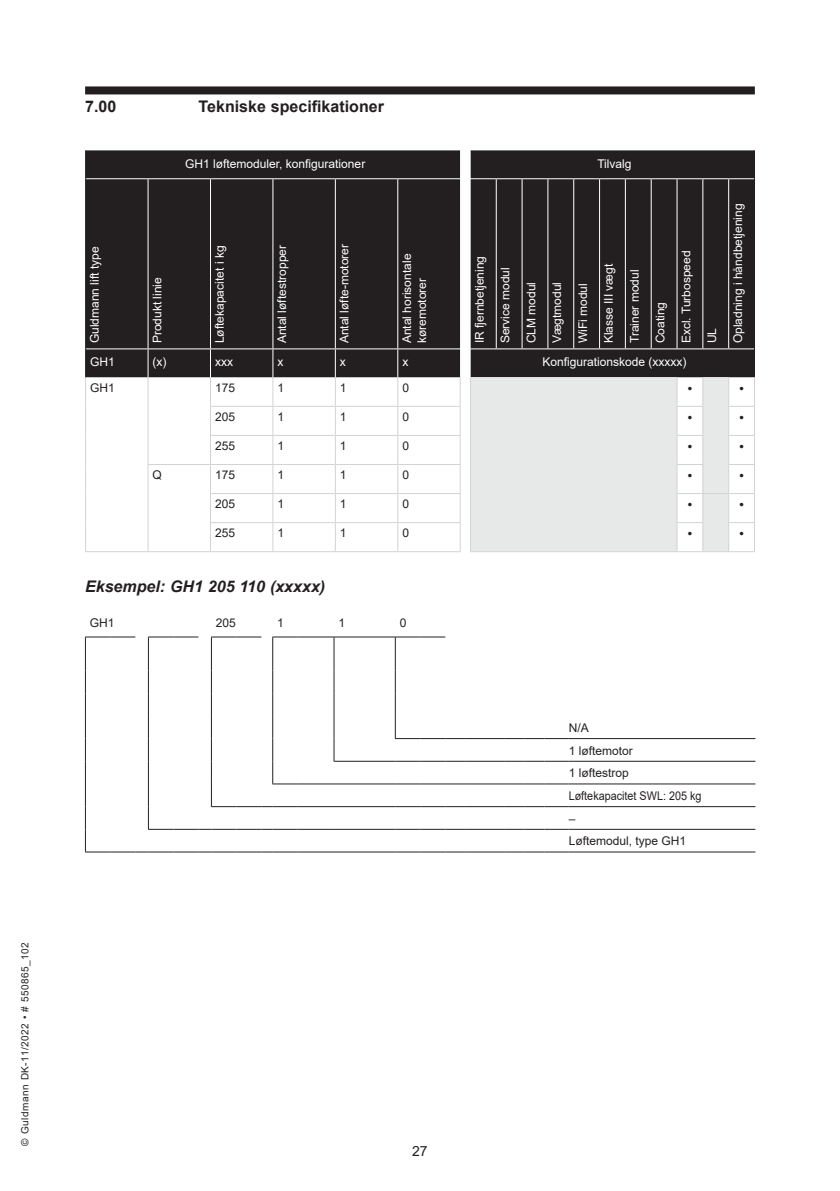
<style>
.page{position:relative;width:840px;height:1191px;background:#fff}
.page>*{position:absolute;margin:0;border:0;box-sizing:border-box;transform-origin:0 0}
.t1{font:700 16px "Arial";color:#231f20}
.t2{font:italic 700 16px "Arial";color:#231f20}
.t3{font:14px "Arial";color:#231f20}
.t4{font:12px/25.8px "Arial";color:#fff}
.t5{font:12px/22.6px "Arial";color:#231f20}
.t6{font:300 12px "Swiss 721 BT";color:#231f20}
.t7{font:10px "Arial";letter-spacing:.05em;color:#231f20}
</style>
<div class="page">
<div style="left:85px;top:86px;width:669px;height:8px;background:#231f20"></div>
<div style="left:86px;top:150px;width:373px;height:227px;background:#231f20"></div>
<hr style="left:147px;top:179px;width:1px;height:169px;background:#fff">
<hr style="left:210px;top:179px;width:1px;height:169px;background:#fff">
<hr style="left:272px;top:179px;width:1px;height:169px;background:#fff">
<hr style="left:334px;top:179px;width:1px;height:169px;background:#fff">
<hr style="left:397px;top:179px;width:1px;height:169px;background:#fff">
<svg style="left:147px;top:349px;width:1px;height:202px"></svg>
<svg style="left:210px;top:349px;width:1px;height:202px"></svg>
<svg style="left:272px;top:349px;width:1px;height:202px"></svg>
<svg style="left:334px;top:349px;width:1px;height:175px"></svg>
<svg style="left:397px;top:349px;width:1px;height:202px"></svg>
<svg style="left:85px;top:150px;width:1px;height:29px"></svg>
<hr style="left:85px;top:179px;width:1px;height:170px;background:#231f20">
<svg style="left:85px;top:349px;width:1px;height:202px"></svg>
<hr style="left:86px;top:178px;width:62px;height:1px;background:#fff">
<hr style="left:148px;top:178px;width:62px;height:1px;background:#fff">
<hr style="left:210px;top:178px;width:63px;height:1px;background:#fff">
<hr style="left:273px;top:178px;width:62px;height:1px;background:#fff">
<hr style="left:335px;top:178px;width:62px;height:1px;background:#fff">
<hr style="left:397px;top:178px;width:63px;height:1px;background:#fff">
<hr style="left:86px;top:348px;width:62px;height:1px;background:#fff">
<hr style="left:148px;top:348px;width:62px;height:1px;background:#fff">
<hr style="left:210px;top:348px;width:63px;height:1px;background:#fff">
<hr style="left:273px;top:348px;width:62px;height:1px;background:#fff">
<hr style="left:335px;top:348px;width:62px;height:1px;background:#fff">
<hr style="left:397px;top:348px;width:63px;height:1px;background:#fff">
<hr style="left:210px;top:406px;width:63px;height:1px;background:#d1d3d4">
<hr style="left:273px;top:406px;width:62px;height:1px;background:#d1d3d4">
<hr style="left:335px;top:406px;width:62px;height:1px;background:#d1d3d4">
<hr style="left:397px;top:406px;width:63px;height:1px;background:#d1d3d4">
<hr style="left:210px;top:435px;width:63px;height:1px;background:#d1d3d4">
<hr style="left:273px;top:435px;width:62px;height:1px;background:#d1d3d4">
<hr style="left:335px;top:435px;width:62px;height:1px;background:#d1d3d4">
<hr style="left:397px;top:435px;width:63px;height:1px;background:#d1d3d4">
<hr style="left:147px;top:464px;width:63px;height:1px;background:#d1d3d4">
<hr style="left:210px;top:464px;width:63px;height:1px;background:#d1d3d4">
<hr style="left:273px;top:464px;width:62px;height:1px;background:#d1d3d4">
<hr style="left:335px;top:464px;width:62px;height:1px;background:#d1d3d4">
<hr style="left:397px;top:464px;width:63px;height:1px;background:#d1d3d4">
<hr style="left:210px;top:493px;width:63px;height:1px;background:#d1d3d4">
<hr style="left:273px;top:493px;width:62px;height:1px;background:#d1d3d4">
<hr style="left:335px;top:493px;width:62px;height:1px;background:#d1d3d4">
<hr style="left:397px;top:493px;width:63px;height:1px;background:#d1d3d4">
<hr style="left:210px;top:522px;width:63px;height:1px;background:#d1d3d4">
<hr style="left:273px;top:522px;width:62px;height:1px;background:#d1d3d4">
<hr style="left:335px;top:522px;width:62px;height:1px;background:#d1d3d4">
<hr style="left:397px;top:522px;width:63px;height:1px;background:#d1d3d4">
<hr style="left:85px;top:551px;width:63px;height:1px;background:#d1d3d4">
<hr style="left:148px;top:551px;width:62px;height:1px;background:#d1d3d4">
<hr style="left:210px;top:551px;width:63px;height:1px;background:#d1d3d4">
<hr style="left:273px;top:551px;width:62px;height:1px;background:#d1d3d4">
<hr style="left:335px;top:551px;width:62px;height:1px;background:#d1d3d4">
<hr style="left:397px;top:551px;width:63px;height:1px;background:#d1d3d4">
<svg style="left:459px;top:150px;width:295px;height:402px;background:#828181"></svg>
<hr style="left:85px;top:637px;width:1px;height:33px;background:#231f20">
<hr style="left:297px;top:851px;width:37px;height:1px;background:#231f20">
<svg style="left:334px;top:851px;width:25px;height:1px"></svg>
<hr style="left:359px;top:851px;width:36px;height:1px;background:#231f20">
<svg style="left:395px;top:851px;width:173px;height:1px"></svg>
<hr style="left:148px;top:637px;width:1px;height:33px;background:#231f20">
<hr style="left:297px;top:829px;width:37px;height:1px;background:#231f20">
<svg style="left:334px;top:829px;width:25px;height:1px"></svg>
<hr style="left:359px;top:829px;width:36px;height:1px;background:#231f20">
<svg style="left:395px;top:829px;width:173px;height:1px"></svg>
<hr style="left:211px;top:637px;width:1px;height:33px;background:#231f20">
<hr style="left:297px;top:806px;width:37px;height:1px;background:#231f20">
<svg style="left:334px;top:806px;width:25px;height:1px"></svg>
<hr style="left:359px;top:806px;width:36px;height:1px;background:#231f20">
<svg style="left:395px;top:806px;width:173px;height:1px"></svg>
<hr style="left:272px;top:637px;width:1px;height:33px;background:#231f20">
<svg style="left:85px;top:670px;width:212px;height:182px"></svg>
<hr style="left:297px;top:783px;width:37px;height:1px;background:#231f20">
<svg style="left:334px;top:783px;width:25px;height:1px"></svg>
<hr style="left:359px;top:783px;width:36px;height:1px;background:#231f20">
<svg style="left:395px;top:783px;width:173px;height:1px"></svg>
<hr style="left:395px;top:637px;width:1px;height:33px;background:#231f20">
<svg style="left:395px;top:670px;width:173px;height:69px"></svg>
<hr style="left:333px;top:637px;width:1px;height:33px;background:#231f20">
<svg style="left:333px;top:670px;width:26px;height:92px"></svg>
<hr style="left:359px;top:761px;width:36px;height:1px;background:#231f20">
<svg style="left:395px;top:761px;width:173px;height:1px"></svg>
<svg style="left:85px;top:636px;width:50px;height:1px"></svg>
<svg style="left:148px;top:636px;width:50px;height:1px"></svg>
<svg style="left:211px;top:636px;width:50px;height:1px"></svg>
<svg style="left:272px;top:636px;width:25px;height:1px"></svg>
<hr style="left:297px;top:636px;width:37px;height:1px;background:#231f20">
<svg style="left:334px;top:636px;width:25px;height:1px"></svg>
<hr style="left:359px;top:636px;width:36px;height:1px;background:#231f20">
<svg style="left:395px;top:636px;width:50px;height:1px"></svg>
<hr style="left:568px;top:738px;width:187px;height:1px;background:#231f20">
<hr style="left:568px;top:761px;width:187px;height:1px;background:#231f20">
<hr style="left:568px;top:783px;width:187px;height:1px;background:#231f20">
<hr style="left:568px;top:806px;width:187px;height:1px;background:#231f20">
<hr style="left:568px;top:829px;width:187px;height:1px;background:#231f20">
<hr style="left:568px;top:851px;width:187px;height:1px;background:#231f20">
<p class="t7" style="left:18px;top:1145px;width:205px;rotate:-90deg">© Guldmann DK-11/2022 • # 550865_102</p>
<h1 class="t1" style="left:85px;top:95px;width:33px">7.00</h1>
<h1 class="t1" style="left:198px;top:95px;width:187px">Tekniske specifikationer</h1>
<p class="t4" style="left:82px;top:343px;width:98px;rotate:-90deg">Guldmann lift type</p>
<p class="t4" style="left:144px;top:343px;width:68px;rotate:-90deg">Produkt linie</p>
<p class="t4" style="left:185px;top:150px;width:182px">GH1 løftemoduler, konfigurationer</p>
<p class="t4" style="left:597px;top:150px;width:36px">Tilvalg</p>
<p class="t4" style="left:206px;top:343px;width:99px;rotate:-90deg">Løftekapacitet i kg</p>
<p class="t4" style="left:269px;top:343px;width:100px;rotate:-90deg">Antal løftestropper</p>
<p class="t4" style="left:331px;top:343px;width:101px;rotate:-90deg">Antal løfte-motorer</p>
<p class="t4" style="left:399px;top:343px;width:91px;line-height:15px;rotate:-90deg">Antal horisontale køremotorer</p>
<p class="t4" style="left:466px;top:343px;width:141px;rotate:-90deg">IR fjernbetjening<br>Service modul<br>CLM modul<br>Vægtmodul<br>WiFi modul<br>Klasse III vægt<br>Trainer modul<br>Coating<br>Excl. Turbospeed<br>UL<br>Opladning i håndbetjening</p>
<p class="t4" style="left:90px;top:349px;width:26px">GH1</p>
<p class="t4" style="left:152px;top:349px;width:15px">(x)</p>
<p class="t4" style="left:215px;top:349px;width:19px">xxx</p>
<p class="t4" style="left:277px;top:349px;width:7px">x</p>
<p class="t4" style="left:340px;top:349px;width:7px">x</p>
<p class="t4" style="left:402px;top:349px;width:7px">x</p>
<p class="t4" style="left:542px;top:349px;width:146px">Konfigurationskode (xxxxx)</p>
<p class="t5" style="left:90px;top:376px;width:26px">GH1</p>
<p class="t5" style="left:215px;top:376px;width:22px">175</p>
<p class="t5" style="left:277px;top:376px;width:8px">1</p>
<p class="t5" style="left:340px;top:376px;width:8px">1</p>
<p class="t5" style="left:402px;top:376px;width:8px">0</p>
<p class="t6" style="left:686px;top:381px;width:9px">•</p>
<p class="t6" style="left:737px;top:381px;width:9px">•</p>
<p class="t5" style="left:215px;top:405px;width:22px">205</p>
<p class="t5" style="left:277px;top:405px;width:8px">1</p>
<p class="t5" style="left:340px;top:405px;width:8px">1</p>
<p class="t5" style="left:402px;top:405px;width:8px">0</p>
<p class="t6" style="left:686px;top:410px;width:9px">•</p>
<p class="t6" style="left:737px;top:410px;width:9px">•</p>
<p class="t5" style="left:215px;top:434px;width:22px">255</p>
<p class="t5" style="left:277px;top:434px;width:8px">1</p>
<p class="t5" style="left:340px;top:434px;width:8px">1</p>
<p class="t5" style="left:402px;top:434px;width:8px">0</p>
<p class="t6" style="left:686px;top:439px;width:9px">•</p>
<p class="t6" style="left:737px;top:439px;width:9px">•</p>
<p class="t5" style="left:152px;top:463px;width:11px">Q</p>
<p class="t5" style="left:215px;top:463px;width:22px">175</p>
<p class="t5" style="left:277px;top:463px;width:8px">1</p>
<p class="t5" style="left:340px;top:463px;width:8px">1</p>
<p class="t5" style="left:402px;top:463px;width:8px">0</p>
<p class="t6" style="left:686px;top:468px;width:9px">•</p>
<p class="t6" style="left:737px;top:468px;width:9px">•</p>
<p class="t5" style="left:215px;top:492px;width:22px">205</p>
<p class="t5" style="left:277px;top:492px;width:8px">1</p>
<p class="t5" style="left:340px;top:492px;width:8px">1</p>
<p class="t5" style="left:402px;top:492px;width:8px">0</p>
<p class="t6" style="left:686px;top:497px;width:9px">•</p>
<p class="t6" style="left:737px;top:497px;width:9px">•</p>
<p class="t5" style="left:215px;top:521px;width:22px">255</p>
<p class="t5" style="left:277px;top:521px;width:8px">1</p>
<p class="t5" style="left:340px;top:521px;width:8px">1</p>
<p class="t5" style="left:402px;top:521px;width:8px">0</p>
<p class="t6" style="left:686px;top:526px;width:9px">•</p>
<p class="t6" style="left:737px;top:526px;width:9px">•</p>
<h1 class="t2" style="left:85px;top:576px;width:241px">Eksempel: GH1 205 110 (xxxxx)</h1>
<p class="t5" style="left:90px;top:611px;width:26px">GH1</p>
<p class="t5" style="left:216px;top:611px;width:22px">205</p>
<p class="t5" style="left:277px;top:611px;width:8px">1</p>
<p class="t5" style="left:338px;top:611px;width:8px">1</p>
<p class="t5" style="left:399px;top:611px;width:8px">0</p>
<p class="t3" style="left:412px;top:1141px;width:17px">27</p>
<p class="t5" style="left:568px;top:716px;width:134px">N/A<br>1 løftemotor<br>1 løftestrop<br>Løftekapacitet SWL: 205 kg –<br>Løftemodul, type GH1</p>
</div>
